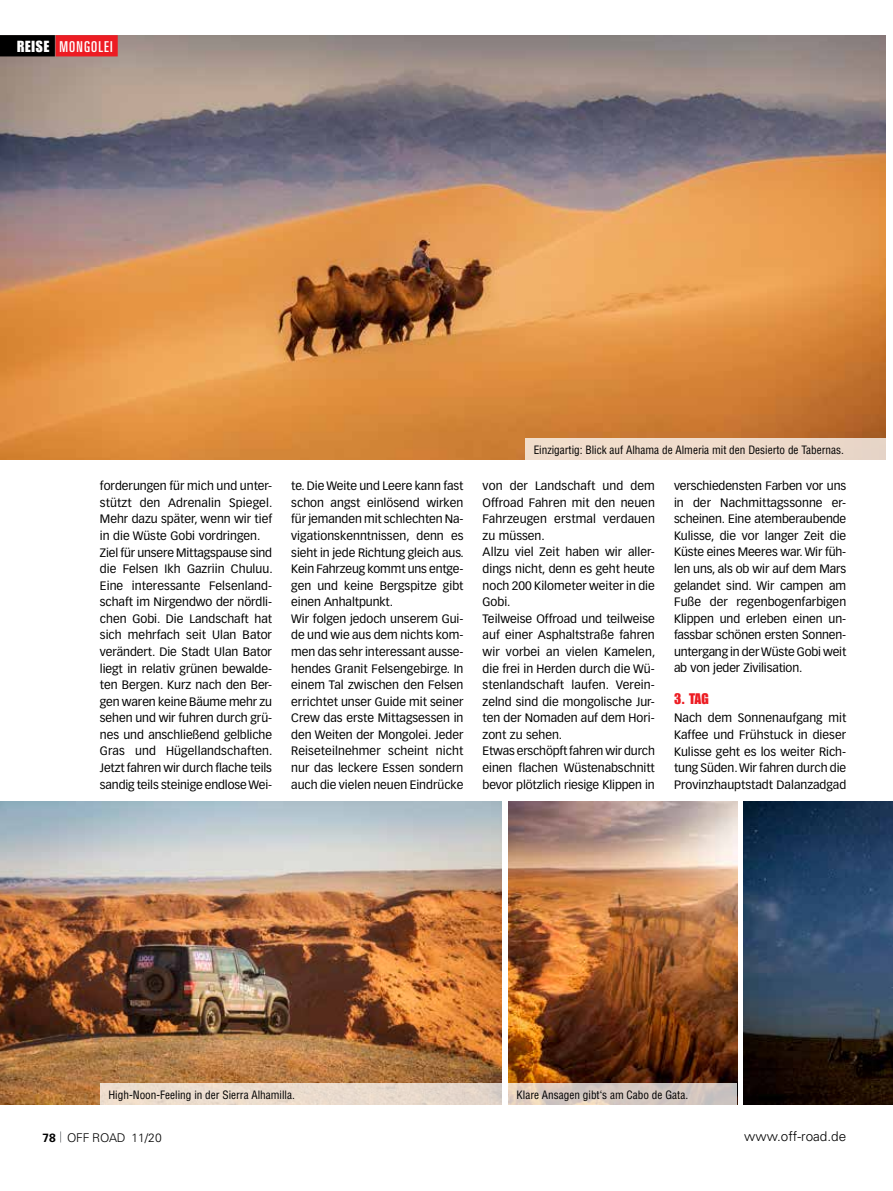
<style>
.page{position:relative;width:893px;height:1191px;background:#fff}
.page>*{position:absolute;margin:0;border:0;box-sizing:border-box;transform-origin:0 0}
.t1{font:ultra-condensed 15px "Univers";letter-spacing:.075em;color:#fff}
.t2{font:15px "Impact";color:#ed1c23}
.t3{font:300 13.5px "Univers";color:#000}
.t4{font:12px/16.5px "Vectora LH";color:#000}
.t5{font:300 12px "Univers";letter-spacing:-.02em;color:#000}
.t6{font:condensed 11.25px "Helvetica";color:#000}
.s1{font-family:"Impact";font-stretch:normal;font-size:15.75px}
.s2{font-weight:700}
</style>
<div class="page">
<img style="left:0;top:801px;width:501px;height:303px">
<img style="left:0;top:35px;width:885px;height:425px">
<img style="left:508px;top:801px;width:229px;height:282px">
<div style="left:100px;top:1083px;width:401px;height:21px;background:#eadbcd"></div>
<img style="left:743px;top:801px;width:150px;height:303px">
<div style="left:525px;top:438px;width:360px;height:22px;background:#f0dccb"></div>
<svg style="left:508px;top:1083px;width:229px;height:21px;fill:#d4c8c0"></svg>
<div style="left:0;top:35px;width:55px;height:21px;background:#000"></div>
<div style="left:56px;top:35px;width:62px;height:21px;background:#ed1c23"></div>
<p class="t1" style="left:17px;top:38px;width:97px"><span class="s1">REISE</span> MONGOLEI</p>
<p class="t4" style="left:100px;top:478px;width:174px">forderungen für mich und unter&shy;stützt den Adrenalin Spiegel.<br>Mehr dazu später, wenn wir tief in die Wüste Gobi vordringen.<br>Ziel für unsere Mittagspause sind die Felsen Ikh Gazriin Chuluu.<br>Eine interessante Felsenland&shy;schaft im Nirgendwo der nördli&shy;chen Gobi. Die Landschaft hat sich mehrfach seit Ulan Bator verändert. Die Stadt Ulan Bator liegt in relativ grünen bewalde&shy;ten Bergen. Kurz nach den Ber&shy;gen waren keine Bäume mehr zu sehen und wir fuhren durch grü&shy;nes und anschließend gelbliche<br>Gras und Hügellandschaften.<br>Jetzt fahren wir durch flache teils sandig teils steinige endlose Wei-</p>
<p class="t6" style="left:534px;top:442px;width:312px">Einzigartig: Blick auf Alhama de Almeria mit den Desierto de Tabernas.</p>
<p class="t4" style="left:291px;top:478px;width:174px">te. Die Weite und Leere kann fast schon angst einlösend wirken für jemanden mit schlechten Na&shy;vigationskenntnissen, denn es sieht in jede Richtung gleich aus.<br>Kein Fahrzeug kommt uns entge&shy;gen und keine Bergspitze gibt einen Anhaltpunkt.<br>Wir folgen jedoch unserem Gui&shy;de und wie aus dem nichts kom&shy;men das sehr interessant ausse&shy;hendes Granit Felsengebirge. In einem Tal zwischen den Felsen errichtet unser Guide mit seiner<br>Crew das erste Mittagsessen in den Weiten der Mongolei. Jeder<br>Reiseteilnehmer scheint nicht nur das leckere Essen sondern auch die vielen neuen Eindrücke</p>
<p class="t4" style="left:483px;top:478px;width:174px">von der Landschaft und dem<br>Offroad Fahren mit den neuen<br>Fahrzeugen erstmal verdauen zu müssen.<br>Allzu viel Zeit haben wir aller&shy;dings nicht, denn es geht heute noch 200 Kilometer weiter in die<br>Gobi.<br>Teilweise Offroad und teilweise auf einer Asphaltstraße fahren wir vorbei an vielen Kamelen, die frei in Herden durch die Wü&shy;stenlandschaft laufen. Verein&shy;zelnd sind die mongolische Jur&shy;ten der Nomaden auf dem Hori&shy;zont zu sehen.<br>Etwas erschöpft fahren wir durch einen flachen Wüstenabschnitt bevor plötzlich riesige Klippen in</p>
<p class="t4" style="left:674px;top:478px;width:174px;text-align:justify">verschiedensten Farben vor uns in der Nachmittagssonne er&shy;scheinen. Eine atemberaubende Kulisse, die vor langer Zeit die Küste eines Meeres war. Wir füh&shy;len uns, als ob wir auf dem Mars gelandet sind. Wir campen am Fuße der regenbogenfarbigen Klippen und erleben einen un&shy;fassbar schönen ersten Sonnen&shy;untergang in der Wüste Gobi weit ab von jeder Zivilisation.</p>
<p class="t2" style="left:674px;top:690px;width:36px">3. TAG</p>
<p class="t4" style="left:674px;top:710px;width:174px;text-align:justify">Nach dem Sonnenaufgang mit Kaffee und Frühstuck in dieser Kulisse geht es los weiter Rich&shy;tung Süden. Wir fahren durch die Provinzhauptstadt Dalanzadgad</p>
<p class="t6" style="left:108px;top:1087px;width:188px">High-Noon-Feeling in der Sierra Alhamilla.</p>
<p class="t6" style="left:517px;top:1087px;width:173px">Klare Ansagen gibt‘s am Cabo de Gata.</p>
<p class="t5" style="left:43px;top:1130px;width:121px"><span class="s2">78</span> OFF ROAD 11/20</p>
<p class="t3" style="left:744px;top:1128px;width:104px">www.off-road.de</p>
</div>
